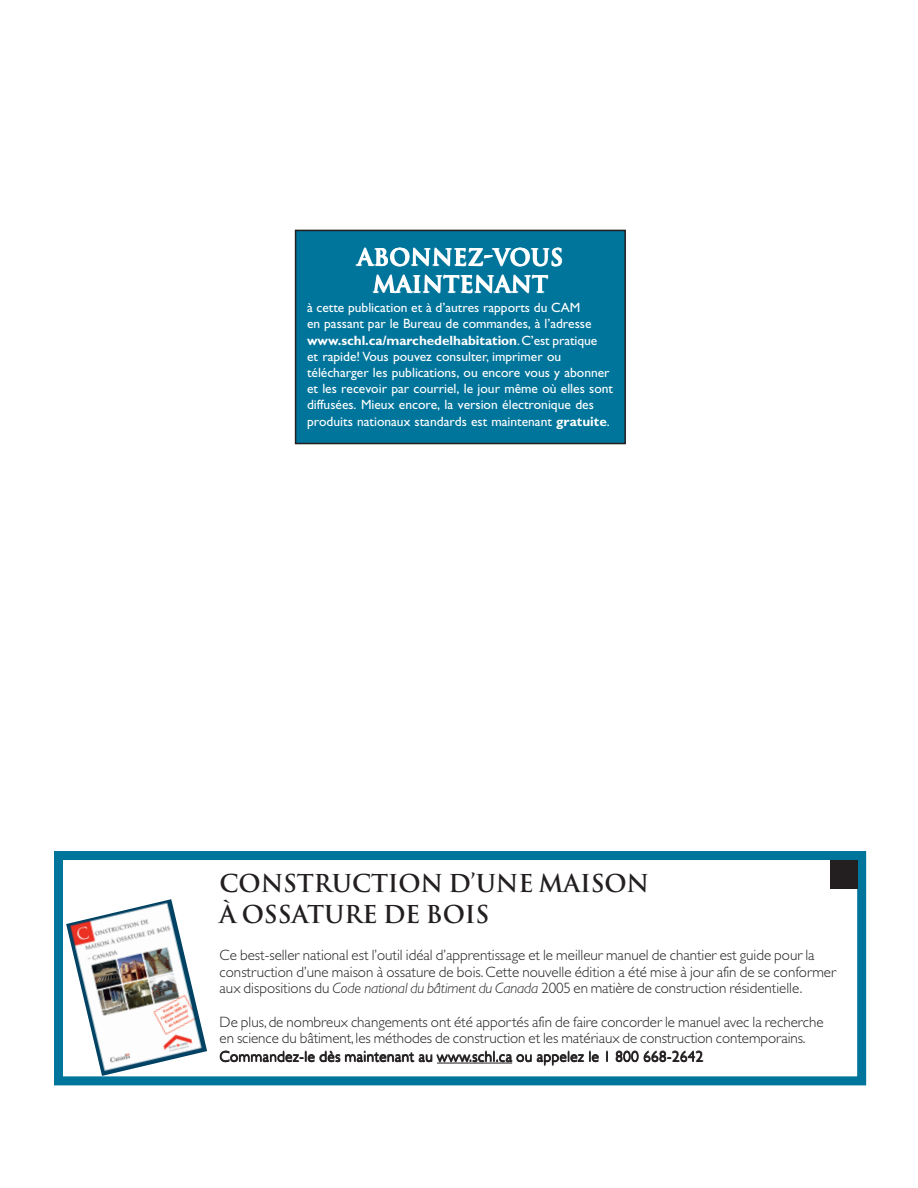
<style>
.page{position:relative;width:918px;height:1188px;background:#fff}
.page>*{position:absolute;margin:0;border:0;box-sizing:border-box;transform-origin:0 0}
.t1{font:700 24px/30.9px "Trajan";letter-spacing:-.01em;color:#231f20}
.t2{font:700 22.5px/27px "Trajan";letter-spacing:.005em;color:#fff;text-align:center}
.t3{font:300 15px/16.5px "Gill Sans";color:#231f20}
.t4{font:300 15px "Gill Sans";letter-spacing:.03em;color:#231f20}
.t5{font:13.5px/16.2px "Gill Sans";color:#fff}
.s1{font-weight:700}
.s2{font-style:italic}
</style>
<div class="page">
<div style="left:54px;top:851px;width:812px;height:234px;border:9px solid #00759c"></div>
<hr style="left:437px;top:1063px;width:32px;height:1px;background:#231f20">
<hr style="left:469px;top:1063px;width:43px;height:1px;background:#231f20">
<div style="left:830px;top:860px;width:28px;height:29px;background:#231f20"></div>
<img style="left:66px;top:899px;width:141px;height:177px">
<div style="left:296px;top:230px;width:329px;height:214px;background:#00759c"></div>
<div style="left:295px;top:230px;width:331px;height:214px;border:2px solid #231f20"></div>
<h2 class="t2" style="left:358px;top:244px;width:207px">ABONNEZ-VOUS<br>MAINTENANT</h2>
<p class="t5" style="left:307px;top:301px;width:307px">à cette publication et à d’autres rapports du CAM<br>en passant par le Bureau de commandes, à l’adresse <span class="s1">www.schl.ca/marchedelhabitation</span>. C’est pratique<br>et rapide! Vous pouvez consulter, imprimer ou télécharger les publications, ou encore vous y abonner et les recevoir par courriel, le jour même où elles sont diffusées. Mieux encore, la version électronique des produits nationaux standards est maintenant <span class="s1">gratuite</span>.</p>
<h1 class="t1" style="left:220px;top:868px;width:431px">CONSTRUCTION D’UNE MAISON<br>À OSSATURE DE BOIS</h1>
<p class="t3" style="left:220px;top:948px;width:618px">Ce best-seller national est l’outil idéal d’apprentissage et le meilleur manuel de chantier est guide pour la construction d’une maison à ossature de bois. Cette nouvelle édition a été mise à jour afin de se conformer aux dispositions du <span class="s2">Code national du bâtiment du Canada</span> 2005 en matière de construction résidentielle.</p>
<p class="t3" style="left:220px;top:1015px;width:606px">De plus, de nombreux changements ont été apportés afin de faire concorder le manuel avec la recherche en science du bâtiment, les méthodes de construction et les matériaux de construction contemporains.</p>
<p class="t4" style="left:220px;top:1052px;width:485px">Commandez-le dès maintenant au www.schl.ca ou appelez le 1 800 668-2642</p>
</div>
